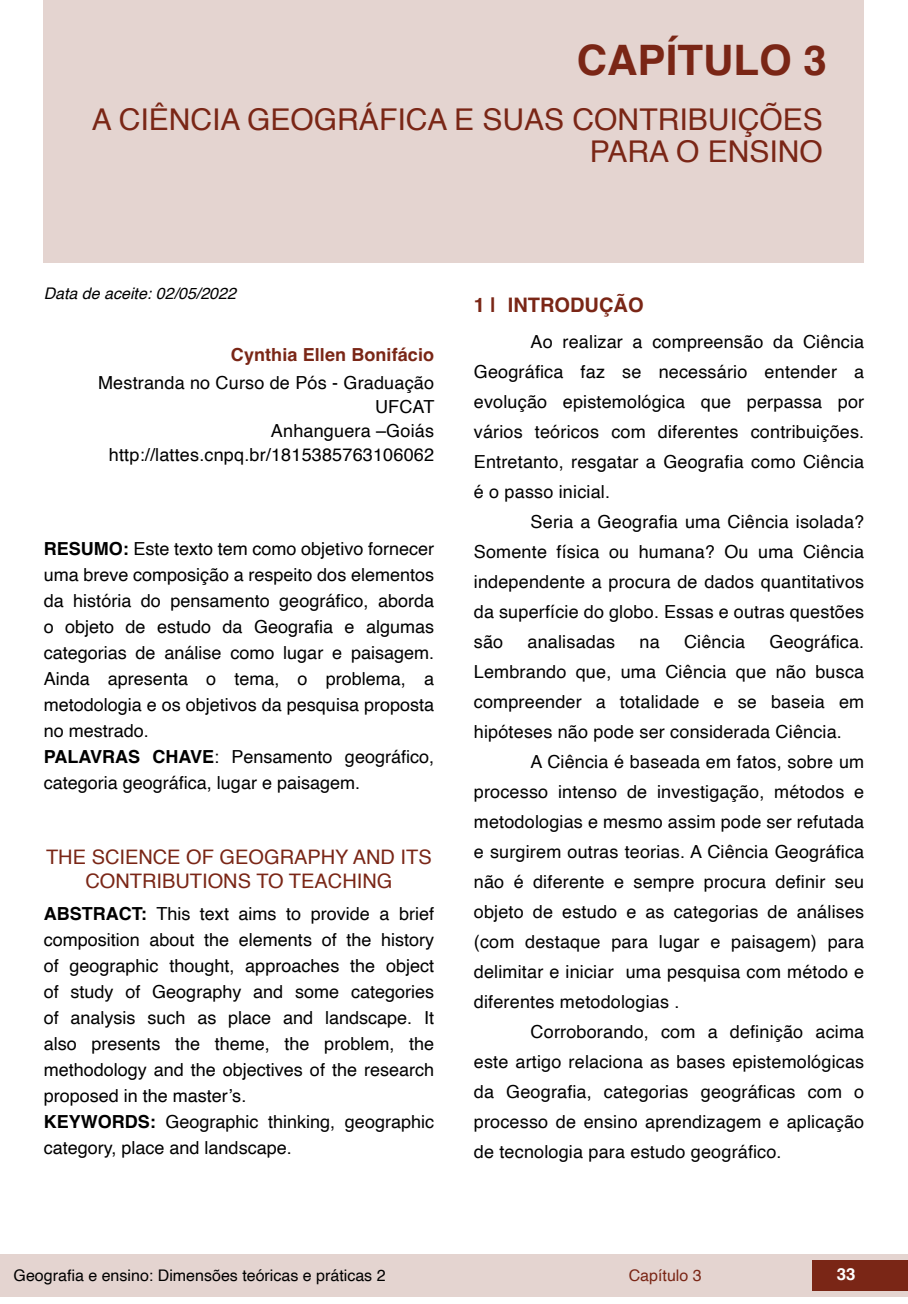
<style>
.page{position:relative;width:908px;height:1304px;background:#fff}
.page>*{position:absolute;margin:0;border:0;box-sizing:border-box;transform-origin:0 0}
.t1{font:700 42px "Helvetica";color:#7a2616}
.t2{font:30px/32px "Helvetica";color:#7a2616;text-align:right}
.t3{font:20px/24px "Helvetica";color:#7a2616;text-align:center}
.t4{font:700 20px "Helvetica";color:#7a2616}
.t5{font:18px/30px "Helvetica";color:#000;text-align:justify}
.t6{font:700 18px "Helvetica";letter-spacing:.005em;color:#7a2616}
.t7{font:700 16.8px "Helvetica";color:#fff}
.t8{font:16px "Helvetica";color:#000}
.t9{font:italic 16px "Helvetica";color:#000}
.t10{font:16px "Helvetica";color:#7a2616}
.s1{font-weight:700}
</style>
<div class="page">
<div style="left:0;top:1254px;width:906px;height:43px;background:#e4d4d0"></div>
<div style="left:812px;top:1261px;width:95px;height:30px;background:#7a2616"></div>
<div style="left:44px;top:0;width:819px;height:263px;background:#e4d4d0"></div>
<h1 class="t1" style="left:576px;top:35px;width:251px">CAPÍTULO 3</h1>
<h2 class="t2" style="left:92px;top:104px;width:732px">A CIÊNCIA GEOGRÁFICA E SUAS CONTRIBUIÇÕES<br>PARA O ENSINO</h2>
<p class="t9" style="left:44px;top:280px;width:194px">Data de aceite: 02/05/2022</p>
<p class="t6" style="left:231px;top:344px;width:205px">Cynthia Ellen Bonifácio</p>
<p class="t5" style="left:98px;top:371px;width:337px;line-height:24px;text-align:right">Mestranda no Curso de Pós - Graduação<br>UFCAT<br>Anhanguera –Goiás http://lattes.cnpq.br/1815385763106062</p>
<p class="t5" style="left:44px;top:536px;width:392px;line-height:26px;text-align:left"><span class="s1">RESUMO:</span> Este texto tem como objetivo fornecer uma breve composição a respeito dos elementos da história do pensamento geográfico, aborda o objeto de estudo da Geografia e algumas categorias de análise como lugar e paisagem.<br>Ainda apresenta o tema, o problema, a metodologia e os objetivos da pesquisa proposta no mestrado.<br><span class="s1">PALAVRAS CHAVE</span>: Pensamento geográfico, categoria geográfica, lugar e paisagem.</p>
<p class="t3" style="left:46px;top:846px;width:387px">THE SCIENCE OF GEOGRAPHY AND ITS<br>CONTRIBUTIONS TO TEACHING</p>
<p class="t5" style="left:44px;top:901px;width:392px;line-height:26px;text-align:left"><span class="s1">ABSTRACT:</span> This text aims to provide a brief composition about the elements of the history of geographic thought, approaches the object of study of Geography and some categories of analysis such as place and landscape. It also presents the theme, the problem, the methodology and the objectives of the research proposed in the master’s.<br><span class="s1">KEYWORDS:</span> Geographic thinking, geographic category, place and landscape.</p>
<p class="t4" style="left:473px;top:293px;width:171px">1 | INTRODUÇÃO</p>
<p class="t5" style="left:473px;top:327px;width:392px;text-indent:57px">Ao realizar a compreensão da Ciência Geográfica faz se necessário entender a evolução epistemológica que perpassa por vários teóricos com diferentes contribuições.<br>Entretanto, resgatar a Geografia como Ciência é o passo inicial.</p>
<p class="t5" style="left:473px;top:507px;width:392px;text-indent:57px">Seria a Geografia uma Ciência isolada?<br>Somente física ou humana? Ou uma Ciência independente a procura de dados quantitativos da superfície do globo. Essas e outras questões são</p>
<p class="t5" style="left:473px;top:627px;width:392px;text-indent:295px">Geográfica.<br>Lembrando que, uma Ciência que não busca compreender a totalidade e se baseia em hipóteses não pode ser considerada Ciência.</p>
<p class="t5" style="left:473px;top:747px;width:392px;text-indent:57px">A Ciência é baseada em fatos, sobre um processo intenso de investigação, métodos e metodologias e mesmo assim pode ser refutada e surgirem outras teorias. A Ciência Geográfica não é diferente e sempre procura definir seu objeto de estudo e as categorias de análises (com destaque para lugar e paisagem) para delimitar e iniciar uma pesquisa com método e diferentes metodologias .</p>
<p class="t5" style="left:473px;top:1017px;width:392px;text-indent:57px">Corroborando, com a definição acima este artigo relaciona as bases epistemológicas da Geografia, categorias geográficas com o processo de ensino aprendizagem e aplicação de tecnologia para estudo geográfico.</p>
<p class="t5" style="left:527px;top:627px;width:89px">analisadas</p>
<p class="t5" style="left:639px;top:627px;width:22px">na</p>
<p class="t5" style="left:683px;top:627px;width:63px">Ciência</p>
<p class="t8" style="left:14px;top:1263px;width:373px">Geografia e ensino: Dimensões teóricas e práticas 2</p>
<p class="t10" style="left:628px;top:1263px;width:74px">Capítulo 3</p>
<p class="t7" style="left:836px;top:1264px;width:20px">33</p>
</div>
